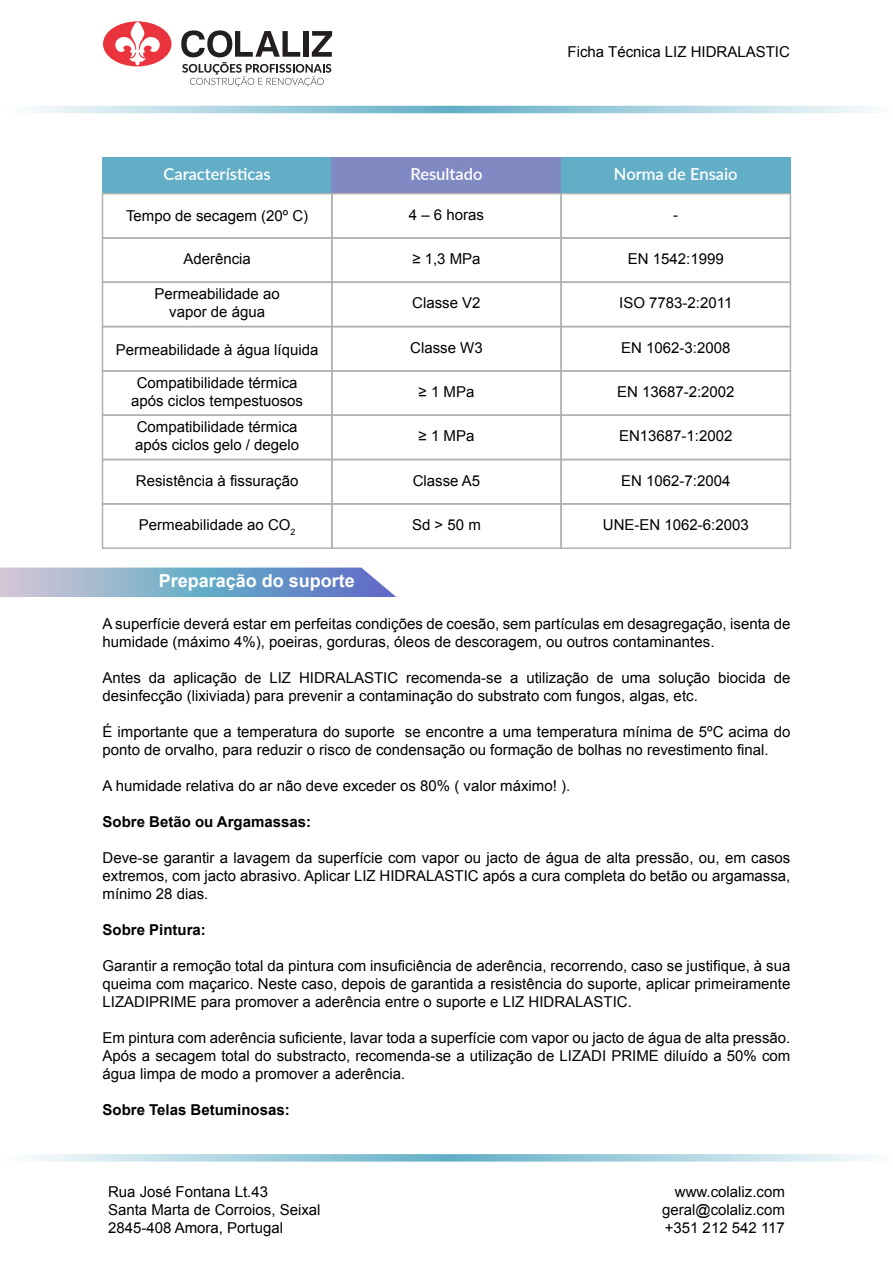
<style>
.page{position:relative;width:893px;height:1263px;background:#fff}
.page>*{position:absolute;margin:0;border:0;box-sizing:border-box;transform-origin:0 0}
.t1{font:700 18px "Arial";color:#fff}
.t2{font:600 16.5px "Lato";color:#fff}
.t3{font:15px/18px "Arial";color:#000}
.t4{font:700 15px "Arial";color:#000}
</style>
<div class="page">
<div style="left:102px;top:193px;width:231px;height:46px;border:2px solid #b1b1b1"></div>
<div style="left:331px;top:193px;width:231px;height:46px;border:2px solid #b1b1b1"></div>
<div style="left:560px;top:193px;width:231px;height:46px;border:2px solid #b1b1b1"></div>
<div style="left:102px;top:237px;width:231px;height:46px;border:2px solid #b1b1b1"></div>
<div style="left:331px;top:237px;width:231px;height:46px;border:2px solid #b1b1b1"></div>
<div style="left:560px;top:237px;width:231px;height:46px;border:2px solid #b1b1b1"></div>
<div style="left:102px;top:281px;width:231px;height:46px;border:2px solid #b1b1b1"></div>
<div style="left:331px;top:281px;width:231px;height:46px;border:2px solid #b1b1b1"></div>
<div style="left:560px;top:281px;width:231px;height:46px;border:2px solid #b1b1b1"></div>
<div style="left:102px;top:326px;width:231px;height:46px;border:2px solid #b1b1b1"></div>
<div style="left:331px;top:326px;width:231px;height:46px;border:2px solid #b1b1b1"></div>
<div style="left:560px;top:326px;width:231px;height:46px;border:2px solid #b1b1b1"></div>
<div style="left:102px;top:370px;width:231px;height:46px;border:2px solid #b1b1b1"></div>
<div style="left:331px;top:370px;width:231px;height:46px;border:2px solid #b1b1b1"></div>
<div style="left:560px;top:370px;width:231px;height:46px;border:2px solid #b1b1b1"></div>
<div style="left:102px;top:414px;width:231px;height:46px;border:2px solid #b1b1b1"></div>
<div style="left:331px;top:414px;width:231px;height:46px;border:2px solid #b1b1b1"></div>
<div style="left:560px;top:414px;width:231px;height:46px;border:2px solid #b1b1b1"></div>
<div style="left:102px;top:459px;width:231px;height:46px;border:2px solid #b1b1b1"></div>
<div style="left:331px;top:459px;width:231px;height:46px;border:2px solid #b1b1b1"></div>
<div style="left:560px;top:459px;width:231px;height:46px;border:2px solid #b1b1b1"></div>
<div style="left:102px;top:503px;width:231px;height:46px;border:2px solid #b1b1b1"></div>
<div style="left:331px;top:503px;width:231px;height:46px;border:2px solid #b1b1b1"></div>
<div style="left:560px;top:503px;width:231px;height:46px;border:2px solid #b1b1b1"></div>
<div style="left:103px;top:157px;width:229px;height:36px;background:#62aec7"></div>
<div style="left:332px;top:157px;width:229px;height:36px;background:#8189c3"></div>
<div style="left:561px;top:157px;width:229px;height:36px;background:#62aec7"></div>
<svg style="left:32px;top:1154px;width:837px;height:7px;background:#acd4e1"></svg>
<svg style="left:32px;top:106px;width:837px;height:7px;background:#aad3e0"></svg>
<svg style="left:181px;top:30px;width:151px;height:57px"></svg>
<div style="left:103px;top:21px;width:69px;height:45px;background:#ea333c;border-radius:50%"></div>
<svg style="left:115px;top:22px;width:45px;height:44px"></svg>
<svg style="left:0;top:567px;width:396px;height:30px;background:#8aaace"></svg>
<p class="t3" style="left:568px;top:42px;width:224px">Ficha Técnica LIZ HIDRALASTIC</p>
<p class="t2" style="left:163px;top:162px;width:109px">Características</p>
<p class="t2" style="left:410px;top:162px;width:74px">Resultado</p>
<p class="t2" style="left:614px;top:162px;width:125px">Norma de Ensaio</p>
<p class="t3" style="left:126px;top:206px;width:184px">Tempo de secagem (20º C)</p>
<p class="t3" style="left:409px;top:206px;width:77px">4 – 6 horas</p>
<p class="t3" style="left:673px;top:206px;width:6px">-</p>
<p class="t3" style="left:183px;top:250px;width:69px">Aderência</p>
<p class="t3" style="left:412px;top:250px;width:70px">≥ 1,3 MPa</p>
<p class="t3" style="left:628px;top:250px;width:97px">EN 1542:1999</p>
<p class="t3" style="left:155px;top:285px;width:127px;text-align:center">Permeabilidade ao vapor de água</p>
<p class="t3" style="left:412px;top:294px;width:70px">Classe V2</p>
<p class="t3" style="left:619px;top:294px;width:115px">ISO 7783-2:2011</p>
<p class="t3" style="left:116px;top:341px;width:204px">Permeabilidade à água líquida</p>
<p class="t3" style="left:131px;top:374px;width:173px;text-align:center">Compatibilidade térmica após ciclos tempestuosos</p>
<p class="t3" style="left:410px;top:339px;width:74px">Classe W3</p>
<p class="t3" style="left:419px;top:383px;width:57px">≥ 1 MPa</p>
<p class="t3" style="left:621px;top:339px;width:111px">EN 1062-3:2008</p>
<p class="t3" style="left:617px;top:383px;width:119px">EN 13687-2:2002</p>
<p class="t3" style="left:135px;top:418px;width:166px">Compatibilidade térmica após ciclos gelo / degelo</p>
<p class="t3" style="left:419px;top:427px;width:57px">≥ 1 MPa</p>
<p class="t3" style="left:619px;top:427px;width:115px">EN13687-1:2002</p>
<p class="t3" style="left:136px;top:472px;width:164px">Resistência à fissuração</p>
<p class="t3" style="left:413px;top:472px;width:69px">Classe A5</p>
<p class="t3" style="left:621px;top:472px;width:111px">EN 1062-7:2004</p>
<p class="t3" style="left:139px;top:516px;width:158px">Permeabilidade ao CO<sub>2</sub></p>
<p class="t3" style="left:412px;top:516px;width:70px">Sd &gt; 50 m</p>
<p class="t3" style="left:603px;top:516px;width:147px">UNE-EN 1062-6:2003</p>
<p class="t1" style="left:159px;top:568px;width:198px">Preparação do suporte</p>
<p class="t3" style="left:103px;top:615px;width:689px">A superfície deverá estar em perfeitas condições de coesão, sem partículas em desagregação, isenta de humidade (máximo 4%), poeiras, gorduras, óleos de descoragem, ou outros contaminantes.</p>
<p class="t3" style="left:103px;top:669px;width:689px">Antes da aplicação de LIZ HIDRALASTIC recomenda-se a utilização de uma solução biocida de desinfecção (lixiviada) para prevenir a contaminação do substrato com fungos, algas, etc.</p>
<p class="t3" style="left:103px;top:723px;width:689px">É importante que a temperatura do suporte se encontre a uma temperatura mínima de 5ºC acima do ponto de orvalho, para reduzir o risco de condensação ou formação de bolhas no revestimento final.</p>
<p class="t3" style="left:103px;top:777px;width:469px">A humidade relativa do ar não deve exceder os 80% ( valor máximo! ).</p>
<p class="t4" style="left:103px;top:812px;width:210px">Sobre Betão ou Argamassas:</p>
<p class="t3" style="left:103px;top:849px;width:689px;text-align:justify">Deve-se garantir a lavagem da superfície com vapor ou jacto de água de alta pressão, ou, em casos extremos, com jacto abrasivo. Aplicar LIZ HIDRALASTIC após a cura completa do betão ou argamassa, mínimo 28 dias.</p>
<p class="t4" style="left:103px;top:920px;width:105px">Sobre Pintura:</p>
<p class="t3" style="left:103px;top:957px;width:689px;text-align:justify">Garantir a remoção total da pintura com insuficiência de aderência, recorrendo, caso se justifique, à sua queima com maçarico. Neste caso, depois de garantida a resistência do suporte, aplicar primeiramente LIZADIPRIME para promover a aderência entre o suporte e LIZ HIDRALASTIC.</p>
<p class="t3" style="left:103px;top:1029px;width:689px;text-align:justify">Em pintura com aderência suficiente, lavar toda a superfície com vapor ou jacto de água de alta pressão.<br>Após a secagem total do substracto, recomenda-se a utilização de LIZADI PRIME diluído a 50% com água limpa de modo a promover a aderência.</p>
<p class="t4" style="left:103px;top:1100px;width:189px">Sobre Telas Betuminosas:</p>
<p class="t3" style="left:108px;top:1183px;width:214px">Rua José Fontana Lt.43<br>Santa Marta de Corroios, Seixal<br>2845-408 Amora, Portugal</p>
<p class="t3" style="left:662px;top:1183px;width:124px;text-align:justify;text-indent:13px">www.colaliz.com geral@colaliz.com +351 212 542 117</p>
</div>
